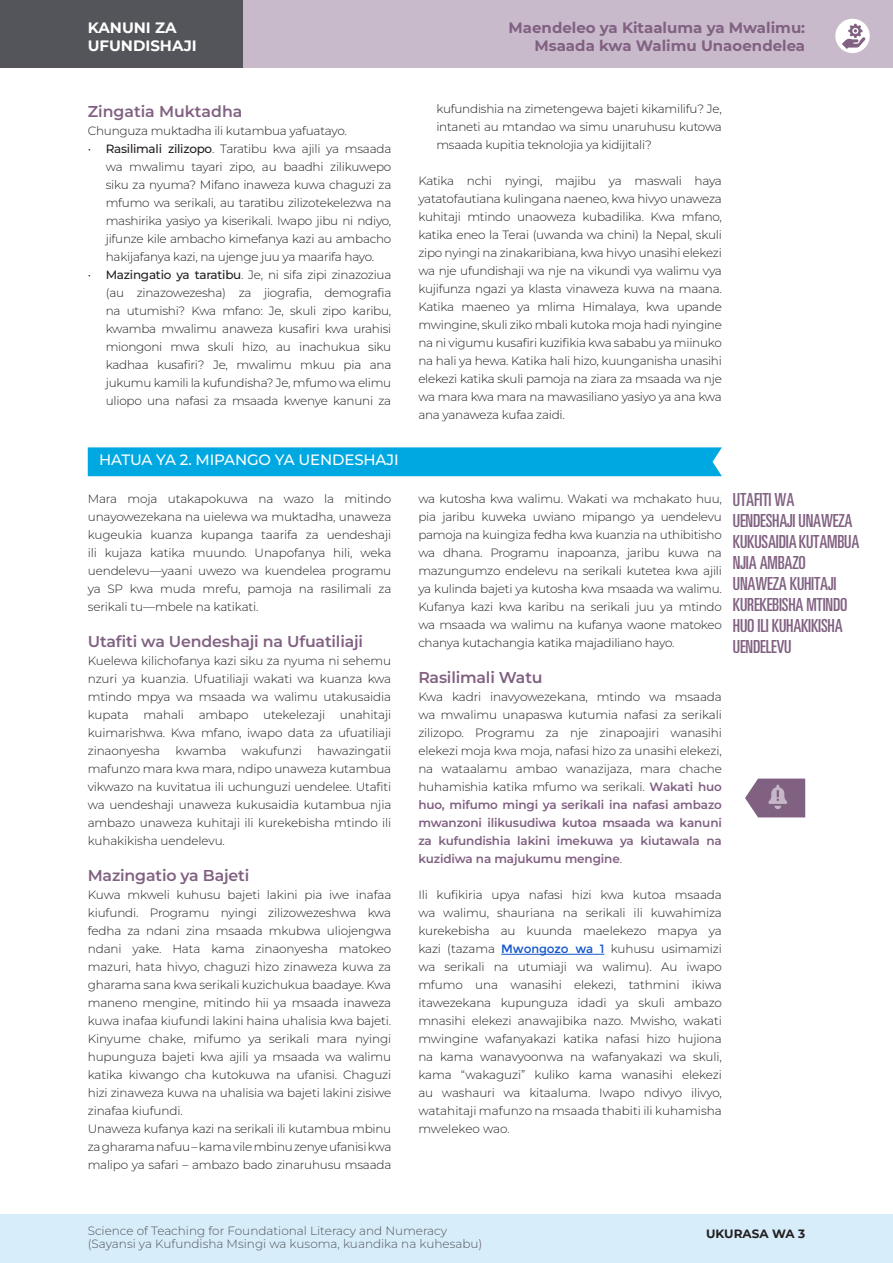
<style>
.page{position:relative;width:893px;height:1263px;background:#fff}
.page>*{position:absolute;margin:0;border:0;box-sizing:border-box;transform-origin:0 0}
.PED_head{font:ultra-condensed 18px/21px "Univers LT Std";letter-spacing:-.01em;color:#816182}
.PED_SH{font:600 15.75px "Montserrat";letter-spacing:-.01em;color:#816182}
.t1{font:700 15px/18px "Montserrat";color:#816182;text-align:right}
.PED_head-2{font:500 15px "Montserrat";letter-spacing:-.01em;color:#fff}
.t2{font:700 15px/18px "Montserrat";color:#fff}
.PED_body{font:300 12px/18px "Montserrat";letter-spacing:-.01em;color:#231f20;text-align:justify}
.PED_bullet{font:300 12px/18px "Montserrat";letter-spacing:-.02em;color:#231f20;text-align:justify}
.t3{font:300 12px "Montserrat";color:#54555a}
.t4{font:700 12px "Montserrat";color:#231f20}
.s1{font-weight:500}
.s2{font-weight:600;color:#816182}
.s3{font-weight:400;color:#15c}
</style>
<div class="page">
<div style="left:0;top:0;width:893px;height:67px;background:#c9bacb"></div>
<div style="left:0;top:0;width:242px;height:67px;background:#54555a"></div>
<div style="left:0;top:1214px;width:893px;height:49px;background:#d7edfa"></div>
<div style="left:835px;top:19px;width:35px;height:34px;background:#fff;border-radius:50%"></div>
<svg style="left:842px;top:24px;width:23px;height:25px"></svg>
<hr style="left:501px;top:954px;width:103px;height:1px;background:#15c">
<svg style="left:745px;top:778px;width:60px;height:39px;background:#967c97"></svg>
<div style="left:88px;top:447px;width:634px;height:29px;background:#00a8e2"></div>
<p class="t2" style="left:88px;top:18px;width:111px">KANUNI ZA<br>UFUNDISHAJI</p>
<p class="t1" style="left:508px;top:18px;width:298px">Maendeleo ya Kitaaluma ya Mwalimu:<br>Msaada kwa Walimu Unaoendelea</p>
<p class="PED_SH" style="left:88px;top:100px;width:156px">Zingatia Muktadha</p>
<p class="PED_body" style="left:88px;top:121px;width:261px">Chunguza muktadha ili kutambua yafuatayo.</p>
<p class="PED_bullet" style="left:106px;top:139px;width:287px;text-indent:-18px">• <span class="s1">Rasilimali zilizopo</span>. Taratibu kwa ajili ya msaada wa mwalimu tayari zipo, au baadhi zilikuwepo siku za nyuma? Mifano inaweza kuwa chaguzi za mfumo wa serikali, au taratibu zilizotekelezwa na mashirika yasiyo ya kiserikali. Iwapo jibu ni ndiyo, jifunze kile ambacho kimefanya kazi au ambacho hakijafanya kazi, na ujenge juu ya maarifa hayo.</p>
<p class="PED_bullet" style="left:106px;top:265px;width:287px;text-indent:-18px">• <span class="s1">Mazingatio ya taratibu</span>. Je, ni sifa zipi zinazoziua (au zinazowezesha) za jiografia, demografia na utumishi? Kwa mfano: Je, skuli zipo karibu, kwamba mwalimu anaweza kusafiri kwa urahisi miongoni mwa skuli hizo, au inachukua siku kadhaa kusafiri? Je, mwalimu mkuu pia ana jukumu kamili la kufundisha? Je, mfumo wa elimu uliopo una nafasi za msaada kwenye kanuni za</p>
<p class="PED_head-2" style="left:99px;top:450px;width:301px">HATUA YA 2. MIPANGO YA UENDESHAJI</p>
<p class="PED_body" style="left:88px;top:489px;width:305px">Mara moja utakapokuwa na wazo la mitindo unayowezekana na uielewa wa muktadha, unaweza kugeukia kuanza kupanga taarifa za uendeshaji ili kujaza katika muundo. Unapofanya hili, weka uendelevu—yaani uwezo wa kuendelea programu ya SP kwa muda mrefu, pamoja na rasilimali za serikali tu—mbele na katikati.</p>
<p class="PED_SH" style="left:88px;top:631px;width:277px">Utafiti wa Uendeshaji na Ufuatiliaji</p>
<p class="PED_body" style="left:88px;top:651px;width:305px">Kuelewa kilichofanya kazi siku za nyuma ni sehemu nzuri ya kuanzia. Ufuatiliaji wakati wa kuanza kwa mtindo mpya wa msaada wa walimu utakusaidia kupata mahali ambapo utekelezaji unahitaji kuimarishwa. Kwa mfano, iwapo data za ufuatiliaji zinaonyesha</p>
<p class="PED_body" style="left:175px;top:741px;width:53px">kwamba</p>
<p class="PED_body" style="left:242px;top:741px;width:62px">wakufunzi</p>
<p class="PED_body" style="left:88px;top:741px;width:305px;text-indent:229px">hawazingatii mafunzo mara kwa mara, ndipo unaweza kutambua vikwazo na kuvitatua ili uchunguzi uendelee. Utafiti wa uendeshaji unaweza kukusaidia kutambua njia ambazo unaweza kuhitaji ili kurekebisha mtindo ili kuhakikisha uendelevu.</p>
<p class="PED_SH" style="left:88px;top:865px;width:163px">Mazingatio ya Bajeti</p>
<p class="PED_body" style="left:88px;top:885px;width:305px">Kuwa mkweli kuhusu bajeti lakini pia iwe inafaa kiufundi. Programu nyingi zilizowezeshwa kwa fedha za ndani zina msaada mkubwa uliojengwa ndani yake. Hata kama zinaonyesha matokeo mazuri, hata hivyo, chaguzi hizo zinaweza kuwa za gharama sana kwa serikali kuzichukua baadaye. Kwa maneno mengine, mitindo hii ya msaada inaweza kuwa inafaa kiufundi lakini haina uhalisia kwa bajeti.<br>Kinyume chake, mifumo ya serikali mara nyingi hupunguza bajeti kwa ajili ya msaada wa walimu katika kiwango cha kutokuwa na ufanisi. Chaguzi hizi zinaweza kuwa na uhalisia wa bajeti lakini zisiwe zinafaa kiufundi.</p>
<p class="PED_body" style="left:88px;top:1119px;width:305px">Unaweza kufanya kazi na serikali ili kutambua mbinu za gharama nafuu – kama vile mbinu zenye ufanisi kwa malipo ya safari – ambazo bado zinaruhusu msaada</p>
<p class="PED_bullet" style="left:436px;top:99px;width:287px">kufundishia na zimetengewa bajeti kikamilifu? Je, intaneti au mtandao wa simu unaruhusu kutowa msaada kupitia teknolojia ya kidijitali?</p>
<p class="PED_body" style="left:418px;top:171px;width:305px">Katika nchi nyingi, majibu ya maswali haya yatatofautiana kulingana naeneo, kwa hivyo unaweza kuhitaji mtindo unaoweza kubadilika. Kwa mfano, katika eneo la Terai (uwanda wa chini) la Nepal, skuli zipo nyingi na zinakaribiana, kwa hivyo unasihi elekezi wa nje ufundishaji wa nje na vikundi vya walimu vya kujifunza ngazi ya klasta vinaweza kuwa na maana.<br>Katika maeneo ya mlima Himalaya, kwa upande mwingine, skuli ziko mbali kutoka moja hadi nyingine na ni vigumu kusafiri kuzifikia kwa sababu ya miinuko na hali ya hewa. Katika hali hizo, kuunganisha unasihi elekezi katika skuli pamoja na ziara za msaada wa nje wa mara kwa mara na mawasiliano yasiyo ya ana kwa ana yanaweza kufaa zaidi.</p>
<p class="PED_body" style="left:418px;top:489px;width:305px">wa kutosha kwa walimu. Wakati wa mchakato huu, pia jaribu kuweka uwiano mipango ya uendelevu pamoja na kuingiza fedha kwa kuanzia na uthibitisho wa dhana. Programu inapoanza, jaribu kuwa na mazungumzo endelevu na serikali kutetea kwa ajili ya kulinda bajeti ya kutosha kwa msaada wa walimu.<br>Kufanya kazi kwa karibu na serikali juu ya mtindo wa msaada wa walimu na kufanya waone matokeo chanya kutachangia katika majadiliano hayo.</p>
<p class="PED_SH" style="left:418px;top:667px;width:126px">Rasilimali Watu</p>
<p class="PED_body" style="left:418px;top:687px;width:305px">Kwa kadri inavyowezekana, mtindo wa msaada wa mwalimu unapaswa kutumia nafasi za serikali zilizopo. Programu za nje zinapoajiri wanasihi elekezi moja kwa moja, nafasi hizo za unasihi elekezi, na wataalamu ambao wanazijaza, mara chache huhamishia katika mfumo wa serikali. <span class="s2">Wakati huo huo, mifumo mingi ya serikali ina nafasi ambazo mwanzoni ilikusudiwa kutoa msaada wa kanuni za kufundishia lakini imekuwa ya kiutawala na kuzidiwa na majukumu mengine</span>.</p>
<p class="PED_body" style="left:418px;top:885px;width:305px">Ili kufikiria upya nafasi hizi kwa kutoa msaada wa walimu, shauriana na serikali ili kuwahimiza kurekebisha au kuunda maelekezo mapya ya kazi (tazama <span class="s3">Mwongozo wa 1</span> kuhusu usimamizi wa serikali na utumiaji wa walimu). Au iwapo mfumo una wanasihi elekezi, tathmini ikiwa itawezekana kupunguza idadi ya skuli ambazo mnasihi elekezi anawajibika nazo. Mwisho, wakati mwingine wafanyakazi katika nafasi hizo hujiona na kama wanavyoonwa na wafanyakazi wa skuli, kama “wakaguzi” kuliko kama wanasihi elekezi au washauri wa kitaaluma. Iwapo ndivyo ilivyo, watahitaji mafunzo na msaada thabiti ili kuhamisha mwelekeo wao.</p>
<p class="PED_head" style="left:733px;top:489px;width:128px">UTAFITI WA<br>UENDESHAJI UNAWEZA<br>KUKUSAIDIA KUTAMBUA<br>NJIA AMBAZO<br>UNAWEZA KUHITAJI<br>KUREKEBISHA MTINDO<br>HUO ILI KUHAKIKISHA<br>UENDELEVU</p>
<p class="t3" style="left:88px;top:1222px;width:361px">Science of Teaching for Foundational Literacy and Numeracy</p>
<p class="t4" style="left:706px;top:1224px;width:101px">UKURASA WA 3</p>
<p class="t3" style="left:88px;top:1236px;width:396px">(Sayansi ya Kufundisha Msingi wa kusoma, kuandika na kuhesabu)</p>
</div>
